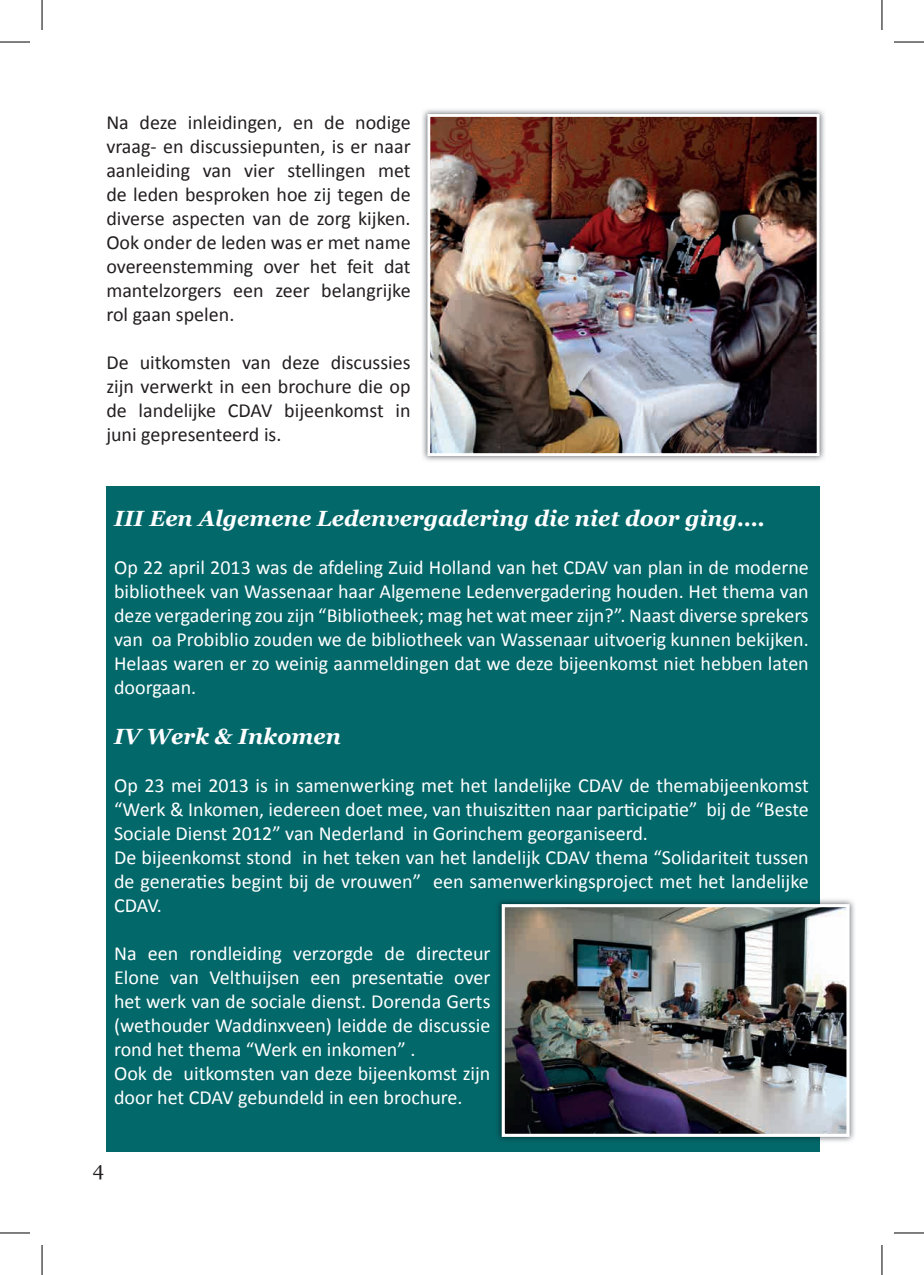
<style>
.page{position:relative;width:924px;height:1275px;background:#fff}
.page>*{position:absolute;margin:0;border:0;box-sizing:border-box;transform-origin:0 0}
.t1{font:italic 700 22px "Georgia";color:#fff}
.t2{font:20px/24px "Calibri";color:#fff}
.t3{font:20px/24px "Calibri";color:#231f20;text-align:justify}
.t4{font:20px "Georgia";color:#231f20}
</style>
<div class="page">
<div style="left:106px;top:486px;width:713px;height:665px;background:#03686a"></div>
<img style="left:498px;top:898px;width:357px;height:245px">
<img style="left:505px;top:908px;width:340px;height:225px">
<div style="left:501px;top:904px;width:348px;height:233px;border:3px solid #fff"></div>
<img style="left:422px;top:109px;width:403px;height:352px">
<img style="left:431px;top:118px;width:384px;height:334px">
<div style="left:427px;top:114px;width:392px;height:342px;border:3px solid #fff"></div>
<hr style="left:0;top:42px;width:30px;height:1px;background:#000">
<hr style="left:893px;top:42px;width:30px;height:1px;background:#000">
<hr style="left:0;top:1232px;width:30px;height:1px;background:#000">
<hr style="left:893px;top:1232px;width:30px;height:1px;background:#000">
<hr style="left:42px;top:0;width:1px;height:30px;background:#000">
<hr style="left:42px;top:1245px;width:1px;height:30px;background:#000">
<hr style="left:881px;top:0;width:1px;height:30px;background:#000">
<hr style="left:881px;top:1245px;width:1px;height:30px;background:#000">
<p class="t3" style="left:106px;top:110px;width:306px">Na deze inleidingen, en de nodige vraag- en discussiepunten, is er naar aanleiding van vier stellingen met de leden besproken hoe zij tegen de diverse aspecten van de zorg kijken.<br>Ook onder de leden was er met name overeenstemming over het feit dat mantelzorgers een zeer belangrijke rol gaan spelen.</p>
<p class="t3" style="left:106px;top:350px;width:305px">De uitkomsten van deze discussies zijn verwerkt in een brochure die op de landelijke CDAV bijeenkomst in juni gepresenteerd is.</p>
<p class="t1" style="left:114px;top:504px;width:652px">III Een Algemene Ledenvergadering die niet door ging….</p>
<p class="t2" style="left:114px;top:554px;width:696px;text-align:justify">Op 22 april 2013 was de afdeling Zuid Holland van het CDAV van plan in de moderne bibliotheek van Wassenaar haar Algemene Ledenvergadering houden. Het thema van deze vergadering zou zijn “Bibliotheek; mag het wat meer zijn?”. Naast diverse sprekers van oa Probiblio zouden we de bibliotheek van Wassenaar uitvoerig kunnen bekijken.<br>Helaas waren er zo weinig aanmeldingen dat we deze bijeenkomst niet hebben laten doorgaan.</p>
<p class="t1" style="left:114px;top:722px;width:228px">IV Werk &amp; Inkomen</p>
<p class="t2" style="left:114px;top:773px;width:696px">Op 23 mei 2013 is in samenwerking met het landelijke CDAV de themabijeenkomst “Werk &amp; Inkomen, iedereen doet mee, van thuiszitten naar participatie” bij de “Beste Sociale Dienst 2012” van Nederland in Gorinchem georganiseerd.<br>De bijeenkomst stond in het teken van het landelijk CDAV thema “Solidariteit tussen de generaties begint bij de vrouwen” een samenwerkingsproject met het landelijke CDAV.</p>
<p class="t2" style="left:114px;top:941px;width:378px">Na een rondleiding verzorgde de directeur Elone van Velthuijsen een presentatie over het werk van de sociale dienst. Dorenda Gerts (wethouder Waddinxveen) leidde de discussie rond het thema “Werk en inkomen” .<br>Ook de uitkomsten van deze bijeenkomst zijn door het CDAV gebundeld in een brochure.</p>
<p class="t4" style="left:93px;top:1157px;width:13px">4</p>
</div>
